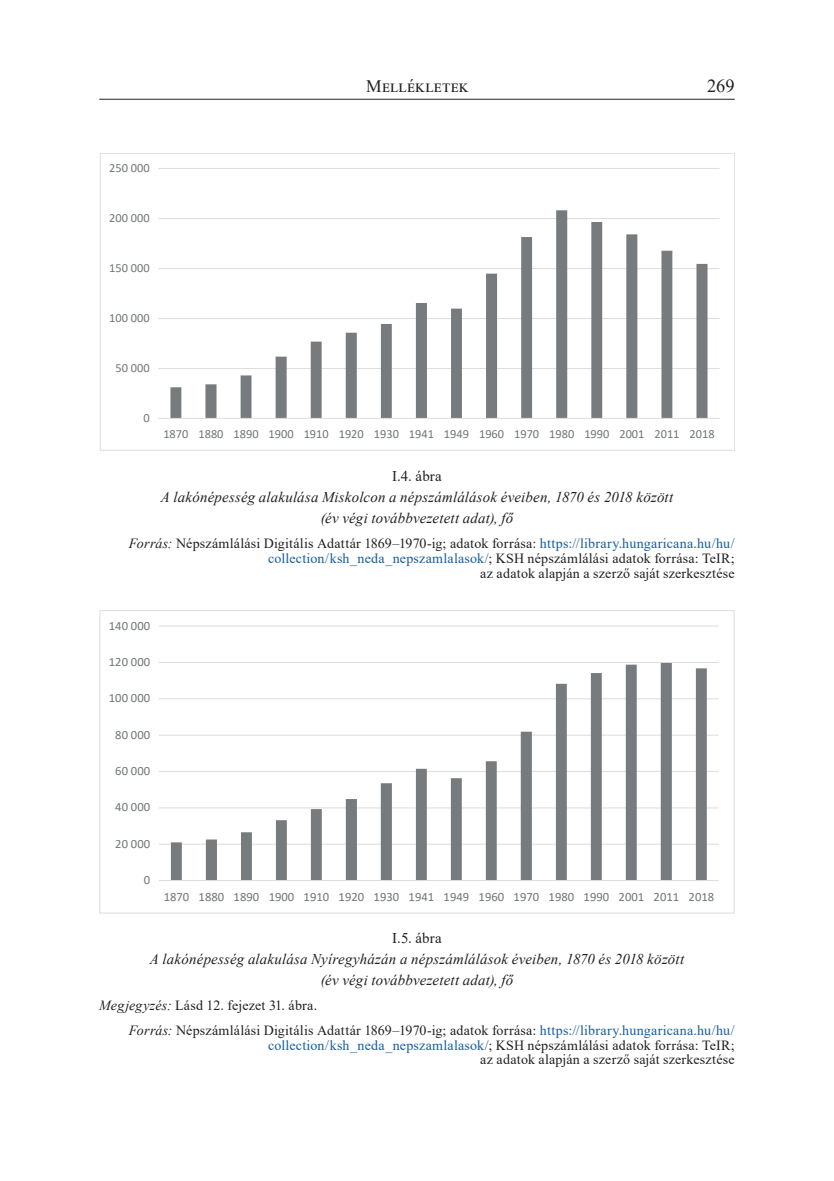
<style>
.page{position:relative;width:834px;height:1181px;background:#fff}
.page>*{position:absolute;margin:0;border:0;box-sizing:border-box;transform-origin:0 0}
.t1{font:18.38px "Times New Roman";color:#231f20}
.t2{font:17.5px "Times New Roman";letter-spacing:.015em;color:#231f20}
._4_1_1__kepalairas{font:italic 14.88px/21px "Times New Roman";letter-spacing:.01em;color:#231f20;text-align:center}
._4_1__abranev{font:14.88px "Times New Roman";letter-spacing:.01em;color:#231f20}
._4_3_abra_forras{font:14px/14.7px "Times New Roman";letter-spacing:.015em;color:#231f20;text-align:right}
._4_2_abra_megjegyzes{font:14px "Times New Roman";letter-spacing:.01em;color:#231f20}
.t3{font:12.6px "Calibri";color:#727678}
.t4{font:12.42px "Calibri";color:#727678}
.s1{font-style:italic}
.s2{color:#175d9e}
</style>
<div class="page">
<hr style="left:99px;top:99px;width:635px;height:1px;background:#231f20">
<hr style="left:158px;top:368px;width:561px;height:1px;background:#dddedd">
<hr style="left:158px;top:318px;width:561px;height:1px;background:#dddedd">
<hr style="left:158px;top:268px;width:561px;height:1px;background:#dddedd">
<hr style="left:158px;top:218px;width:561px;height:1px;background:#dddedd">
<hr style="left:158px;top:168px;width:561px;height:1px;background:#dddedd">
<svg style="left:170px;top:210px;width:537px;height:208px"></svg>
<hr style="left:158px;top:418px;width:561px;height:1px;background:#dddedd">
<hr style="left:159px;top:843px;width:559px;height:1px;background:#dddedd">
<hr style="left:159px;top:807px;width:559px;height:1px;background:#dddedd">
<hr style="left:159px;top:771px;width:559px;height:1px;background:#dddedd">
<hr style="left:159px;top:734px;width:559px;height:2px;background:#dddedd">
<hr style="left:159px;top:698px;width:559px;height:1px;background:#dddedd">
<hr style="left:159px;top:662px;width:559px;height:1px;background:#dddedd">
<hr style="left:159px;top:625px;width:559px;height:1px;background:#dddedd">
<svg style="left:171px;top:663px;width:535px;height:217px"></svg>
<hr style="left:159px;top:880px;width:559px;height:1px;background:#dddedd">
<p class="t4" style="left:109px;top:159px;width:42px">250 000</p>
<p class="t4" style="left:109px;top:209px;width:42px">200 000</p>
<p class="t4" style="left:109px;top:259px;width:42px">150 000</p>
<p class="t4" style="left:109px;top:309px;width:42px">100 000</p>
<p class="t4" style="left:115px;top:359px;width:36px">50 000</p>
<p class="t4" style="left:143px;top:409px;width:8px">0</p>
<p class="t2" style="left:366px;top:73px;width:103px">Mellékletek</p>
<h1 class="t1" style="left:707px;top:73px;width:29px">269</h1>
<p class="t4" style="left:163px;top:425px;width:552px">1870 1880 1890 1900 1910 1920 1930 1941 1949 1960 1970 1980 1990 2001 2011 2018</p>
<p class="_4_1__abranev" style="left:392px;top:466px;width:51px">I.4. ábra</p>
<p class="_4_1_1__kepalairas" style="left:161px;top:486px;width:514px">A lakónépesség alakulása Miskolcon a népszámlálások éveiben, 1870 és 2018 között (év végi továbbvezetett adat), fő</p>
<p class="_4_3_abra_forras" style="left:129px;top:535px;width:607px"><span class="s1">Forrás:</span> Népszámlálási Digitális Adattár 1869–1970-ig; adatok forrása: <span class="s2">https://library.hungaricana.hu/hu/ collection/ksh_neda_nepszamlalasok/</span>; KSH népszámlálási adatok forrása: TeIR;<br>az adatok alapján a szerző saját szerkesztése</p>
<p class="t3" style="left:109px;top:617px;width:43px">140 000</p>
<p class="t3" style="left:109px;top:653px;width:43px">120 000</p>
<p class="t3" style="left:109px;top:689px;width:43px">100 000</p>
<p class="t3" style="left:115px;top:726px;width:36px">80 000</p>
<p class="t3" style="left:115px;top:762px;width:36px">60 000</p>
<p class="t3" style="left:115px;top:798px;width:36px">40 000</p>
<p class="t3" style="left:115px;top:835px;width:36px">20 000</p>
<p class="t3" style="left:144px;top:871px;width:8px">0</p>
<p class="t3" style="left:164px;top:887px;width:552px">1870 1880 1890 1900 1910 1920 1930 1941 1949 1960 1970 1980 1990 2001 2011 2018</p>
<p class="_4_1__abranev" style="left:392px;top:928px;width:51px">I.5. ábra</p>
<p class="_4_1_1__kepalairas" style="left:150px;top:948px;width:535px">A lakónépesség alakulása Nyíregyházán a népszámlálások éveiben, 1870 és 2018 között (év végi továbbvezetett adat), fő</p>
<p class="_4_2_abra_megjegyzes" style="left:99px;top:995px;width:219px"><span class="s1">Megjegyzés:</span> Lásd 12. fejezet 31. ábra.</p>
<p class="_4_3_abra_forras" style="left:129px;top:1022px;width:607px"><span class="s1">Forrás:</span> Népszámlálási Digitális Adattár 1869–1970-ig; adatok forrása: <span class="s2">https://library.hungaricana.hu/hu/ collection/ksh_neda_nepszamlalasok/</span>; KSH népszámlálási adatok forrása: TeIR;<br>az adatok alapján a szerző saját szerkesztése</p>
</div>
